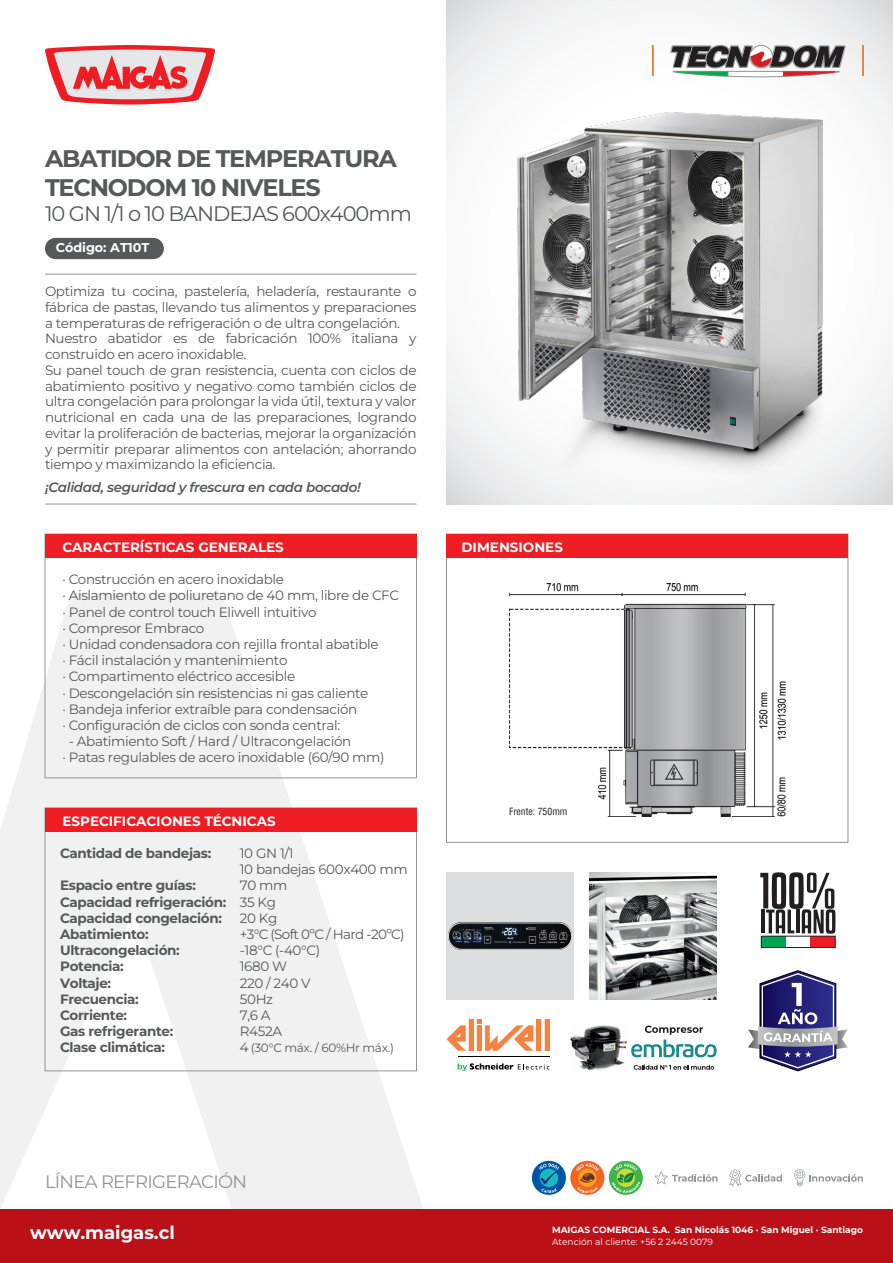
<style>
.page{position:relative;width:893px;height:1263px;background:#fff}
.page>*{position:absolute;margin:0;border:0;box-sizing:border-box;transform-origin:0 0}
.t1{font:700 24px/28.8px "Montserrat";letter-spacing:-.05em;color:#57585a}
.t2{font:21px "Montserrat";letter-spacing:-.05em;color:#57585a}
.t3{font:18px "Montserrat";letter-spacing:-.04em;color:#939598}
.t4{font:700 18px "Montserrat";color:#fff}
.t5{font:13.5px/16.2px "Montserrat";letter-spacing:-.025em;color:#57585a}
.t6{font:700 13.5px/16.2px "Montserrat";letter-spacing:-.025em;color:#57585a}
.t7{font:700 13.5px "Montserrat";color:#fff}
.t8{font:italic 600 13.5px "Montserrat";letter-spacing:-.025em;color:#57585a}
.t9{font:700 12.75px "Montserrat";color:#fff}
.t10{font:12px "Montserrat";letter-spacing:-.025em;color:#57585a}
.t11{font:condensed 9.75px "Helvetica";color:#231f20}
.t12{font:700 9px "Montserrat";color:#fff}
.t13{font:9px "Montserrat";color:#fff}
.s1{font-size:13.5px}
</style>
<div class="page">
<svg style="left:446px;top:0;width:447px;height:504px"></svg>
<img style="left:517px;top:113px;width:305px;height:361px">
<svg style="left:45px;top:45px;width:170px;height:60px;background:#ec999c"></svg>
<svg style="left:0;top:593px;width:424px;height:617px;fill:#f1f1f1"></svg>
<svg style="left:655px;top:1171px;width:63px;height:13px"></svg>
<svg style="left:729px;top:1169px;width:53px;height:17px"></svg>
<div style="left:532px;top:1161px;width:34px;height:34px;background:#0155a5;border-radius:50%"></div>
<svg style="left:539px;top:1163px;width:20px;height:30px"></svg>
<div style="left:570px;top:1161px;width:34px;height:34px;background:#f16622;border-radius:50%"></div>
<svg style="left:576px;top:1163px;width:23px;height:30px"></svg>
<svg style="left:609px;top:1161px;width:34px;height:34px"></svg>
<svg style="left:612px;top:1163px;width:28px;height:30px"></svg>
<div style="left:0;top:1210px;width:893px;height:53px;background:#bb1018"></div>
<svg style="left:794px;top:1169px;width:69px;height:17px"></svg>
<svg style="left:670px;top:43px;width:176px;height:35px"></svg>
<hr style="left:862px;top:45px;width:2px;height:31px;background:#d0661c">
<hr style="left:652px;top:45px;width:2px;height:31px;background:#d0661c">
<div style="left:45px;top:807px;width:372px;height:264px;border:1px solid #939598"></div>
<div style="left:45px;top:808px;width:371px;height:23px;background:#ee1d23"></div>
<div style="left:446px;top:534px;width:402px;height:24px;background:#ee1d23"></div>
<img style="left:509px;top:584px;width:276px;height:233px">
<hr style="left:45px;top:504px;width:371px;height:1px;background:#939598">
<hr style="left:45px;top:274px;width:371px;height:1px;background:#939598">
<div style="left:45px;top:238px;width:119px;height:21px;background:#57585a;border-radius:11px"></div>
<div style="left:45px;top:534px;width:371px;height:24px;background:#ee1d23"></div>
<svg style="left:748px;top:970px;width:100px;height:101px"></svg>
<svg style="left:760px;top:872px;width:75px;height:62px"></svg>
<div style="left:761px;top:936px;width:25px;height:11px;background:#00a54f"></div>
<div style="left:810px;top:936px;width:25px;height:11px;background:#ee1d23"></div>
<div style="left:761px;top:936px;width:74px;height:12px;border:1px solid #231f20"></div>
<svg style="left:634px;top:1064px;width:80px;height:6px"></svg>
<svg style="left:631px;top:1025px;width:86px;height:33px"></svg>
<img style="left:570px;top:1025px;width:57px;height:46px">
<svg style="left:458px;top:1063px;width:91px;height:8px"></svg>
<hr style="left:458px;top:1057px;width:91px;height:1px;background:#000001">
<svg style="left:446px;top:1019px;width:103px;height:32px"></svg>
<img style="left:589px;top:872px;width:128px;height:128px">
<div style="left:446px;top:872px;width:128px;height:128px;background:#dcdddf"></div>
<img style="left:448px;top:924px;width:124px;height:24px">
<div style="left:448px;top:922px;width:124px;height:28px;border:1px solid #dcdddf;border-radius:13px"></div>
<h1 class="t1" style="left:45px;top:146px;width:353px">ABATIDOR DE TEMPERATURA<br>TECNODOM 10 NIVELES</h1>
<h2 class="t2" style="left:45px;top:200px;width:368px">10 GN 1/1 o 10 BANDEJAS 600x400mm</h2>
<p class="t9" style="left:56px;top:239px;width:95px">Código: AT10T</p>
<p class="t5" style="left:45px;top:284px;width:373px;line-height:15.8px">Optimiza tu cocina, pastelería, heladería, restaurante o fábrica de pastas, llevando tus alimentos y preparaciones a temperaturas de refrigeración o de ultra congelación.<br>Nuestro abatidor es de fabricación 100% italiana y construido en acero inoxidable.<br>Su panel touch de gran resistencia, cuenta con ciclos de abatimiento positivo y negativo como también ciclos de ultra congelación para prolongar la vida útil, textura y valor nutricional en cada una de las preparaciones, logrando evitar la proliferación de bacterias, mejorar la organización y permitir preparar alimentos con antelación; ahorrando tiempo y maximizando la eficiencia.</p>
<p class="t8" style="left:45px;top:478px;width:317px">¡Calidad, seguridad y frescura en cada bocado!</p>
<p class="t7" style="left:62px;top:537px;width:223px">CARACTERÍSTICAS GENERALES</p>
<p class="t5" style="left:62px;top:572px;width:338px">· Construcción en acero inoxidable<br>· Aislamiento de poliuretano de 40 mm, libre de CFC · Panel de control touch Eliwell intuitivo<br>· Compresor Embraco<br>· Unidad condensadora con rejilla frontal abatible<br>· Fácil instalación y mantenimiento<br>· Compartimento eléctrico accesible<br>· Descongelación sin resistencias ni gas caliente<br>· Bandeja inferior extraíble para condensación<br>· Configuración de ciclos con sonda central:</p>
<p class="t5" style="left:62px;top:734px;width:324px;text-indent:6px">- Abatimiento Soft / Hard / Ultracongelación<br>· Patas regulables de acero inoxidable (60/90 mm)</p>
<p class="t7" style="left:62px;top:811px;width:215px">ESPECIFICACIONES TÉCNICAS</p>
<p class="t6" style="left:60px;top:846px;width:153px">Cantidad de bandejas:</p>
<p class="t6" style="left:60px;top:878px;width:168px">Espacio entre guías:<br>Capacidad refrigeración:<br>Capacidad congelación:<br>Abatimiento:<br>Ultracongelación:<br>Potencia:<br>Voltaje:<br>Frecuencia:<br>Corriente:<br>Gas refrigerante:<br>Clase climática:</p>
<p class="t5" style="left:240px;top:846px;width:169px">10 GN 1/1<br>10 bandejas 600x400 mm<br>70 mm<br>35 Kg<br>20 Kg<br>+3°C (Soft 0ºC / Hard -20ºC) -18°C (-40°C)<br>1680 W<br>220 / 240 V<br>50Hz<br>7,6 A<br>R452A</p>
<p class="t10" style="left:240px;top:1040px;width:156px"><span class="s1">4</span> (30°C máx. / 60%Hr máx.)</p>
<p class="t7" style="left:461px;top:538px;width:103px">DIMENSIONES</p>
<p class="t11" style="left:509px;top:805px;width:60px">Frente: 750mm</p>
<h3 class="t3" style="left:45px;top:1169px;width:204px">LÍNEA REFRIGERACIÓN</h3>
<h3 class="t4" style="left:30px;top:1220px;width:146px">www.maigas.cl</h3>
<p class="t12" style="left:552px;top:1223px;width:312px">MAIGAS COMERCIAL S.A. San Nicolás 1046 · San Miguel · Santiago</p>
<p class="t13" style="left:552px;top:1236px;width:162px">Atención al cliente: +56 2 2445 0079</p>
</div>
